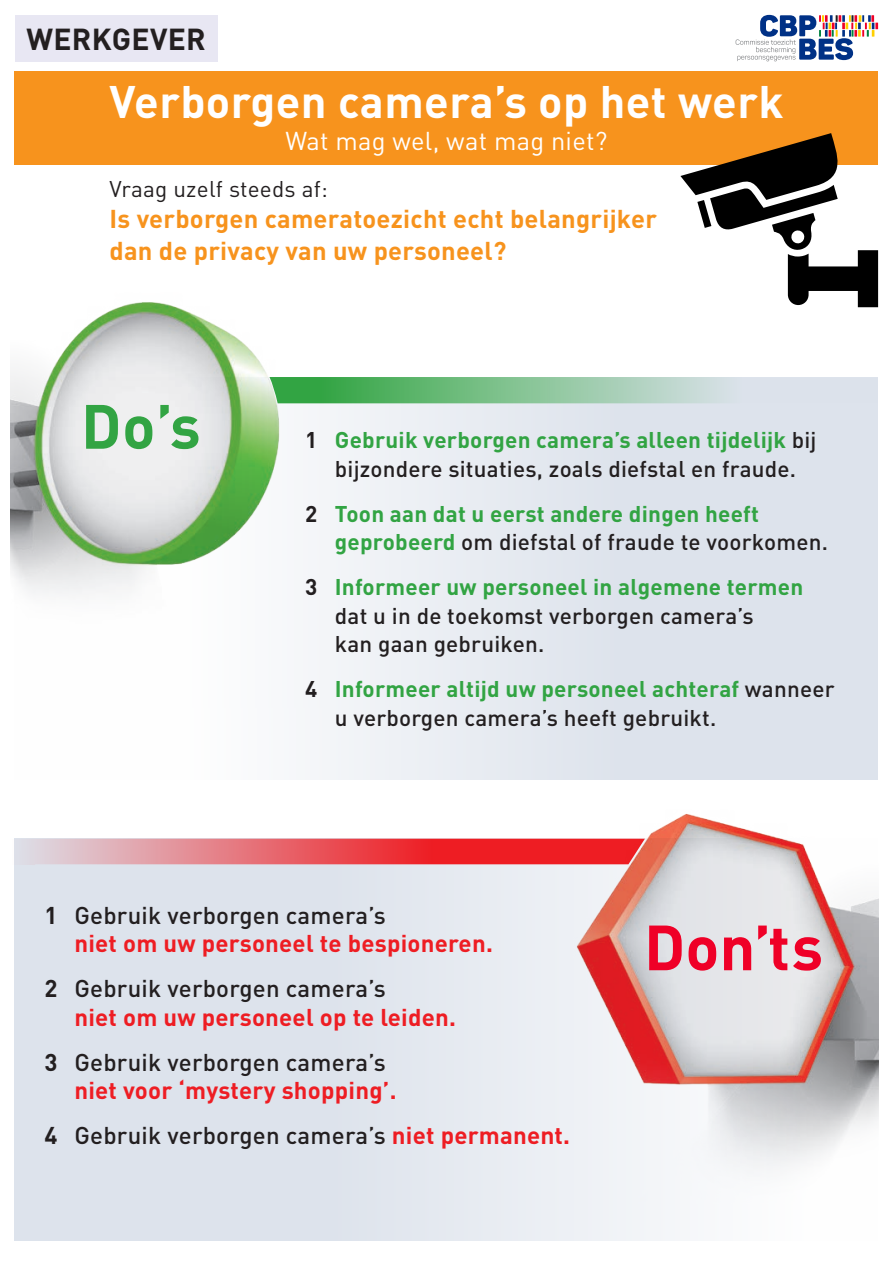
<style>
.page{position:relative;width:893px;height:1263px;background:#fff}
.page>*{position:absolute;margin:0;border:0;box-sizing:border-box;transform-origin:0 0}
.t1{font:700 45px "DIN";letter-spacing:.01em;color:#fff}
.t2{font:700 30px "DIN";letter-spacing:.01em;color:#231f20}
.t3{font:700 25.5px/31.5px "DIN";letter-spacing:.01em;color:#f7931d}
.t4{font:25.5px "DIN";letter-spacing:.01em;color:#fff}
.t5{font:700 24px/28.5px "DIN";letter-spacing:.01em;color:#ee1d23}
.t6{font:500 24px "DIN";letter-spacing:.01em;color:#231f20}
.t7{font:500 22.5px/28.5px "DIN";letter-spacing:.01em;color:#231f20}
.t8{font:700 22.5px/28.5px "DIN";letter-spacing:.01em;color:#32a443}
.t9{font:22.5px "DIN";letter-spacing:.01em;color:#231f20}
.s1{font-weight:700}
.s2{font-weight:700;color:#32a443}
.s3{color:#231f20}
.s4{font-weight:500;color:#231f20}
.s5{font-weight:700;color:#ee1d23}
</style>
<div class="page">
<div style="left:15px;top:71px;width:863px;height:94px;background:#f7931d"></div>
<div style="left:15px;top:15px;width:203px;height:46px;background:#e8e7f3"></div>
<div style="left:15px;top:839px;width:863px;height:402px;background:#dde3ec"></div>
<div style="left:15px;top:377px;width:863px;height:402px;background:linear-gradient(to right,#fff,#d5dde8)"></div>
<svg style="left:14px;top:839px;width:533px;height:26px;background:#e66d74"></svg>
<img style="left:11px;top:302px;width:317px;height:406px">
<img style="left:547px;top:814px;width:331px;height:427px">
<svg style="left:736px;top:15px;width:142px;height:46px"></svg>
<svg style="left:86px;top:405px;width:112px;height:44px"></svg>
<svg style="left:680px;top:133px;width:198px;height:174px"></svg>
<svg style="left:269px;top:377px;width:609px;height:26px;background:#95c8a4"></svg>
<svg style="left:649px;top:925px;width:172px;height:46px"></svg>
<h2 class="t2" style="left:27px;top:19px;width:181px">WERKGEVER</h2>
<h1 class="t1" style="left:109px;top:73px;width:675px">Verborgen camera’s op het werk</h1>
<p class="t4" style="left:285px;top:125px;width:324px">Wat mag wel, wat mag niet?</p>
<p class="t9" style="left:109px;top:175px;width:220px">Vraag uzelf steeds af:</p>
<p class="t3" style="left:109px;top:202px;width:549px">Is verborgen cameratoezicht echt belangrijker dan de privacy van uw personeel?</p>
<p class="t7" style="left:305px;top:425px;width:513px;text-align:center"><span class="s1">1</span> <span class="s2">Gebruik verborgen camera’s alleen tijdelijk</span> bij bijzondere situaties, zoals diefstal en fraude.</p>
<p class="t8" style="left:335px;top:498px;width:495px;text-indent:-30px"><span class="s3">2</span> Toon aan dat u eerst andere dingen heeft geprobeerd <span class="s4">om diefstal of fraude te voorkomen.</span></p>
<p class="t7" style="left:335px;top:572px;width:470px;text-indent:-30px"><span class="s1">3</span> <span class="s2">Informeer uw personeel in algemene termen </span>dat u in de toekomst verborgen camera’s<br>kan gaan gebruiken.</p>
<p class="t7" style="left:335px;top:674px;width:501px;text-indent:-30px"><span class="s1">4</span> <span class="s2">Informeer altijd uw personeel achteraf</span> wanneer u verborgen camera’s heeft gebruikt.</p>
<p class="t5" style="left:74px;top:900px;width:420px;text-indent:-30px"><span class="s3">1</span> <span class="s4">Gebruik verborgen camera’s<br></span>niet om uw personeel te bespioneren.</p>
<p class="t5" style="left:74px;top:973px;width:383px;text-indent:-30px"><span class="s3">2</span> <span class="s4">Gebruik verborgen camera’s<br></span>niet om uw personeel op te leiden.</p>
<p class="t5" style="left:74px;top:1047px;width:324px;text-indent:-30px"><span class="s3">3</span> <span class="s4">Gebruik verborgen camera’s </span>niet voor ‘mystery shopping’.</p>
<p class="t6" style="left:45px;top:1120px;width:527px"><span class="s1">4</span> Gebruik verborgen camera’s <span class="s5">niet permanent.</span></p>
</div>
